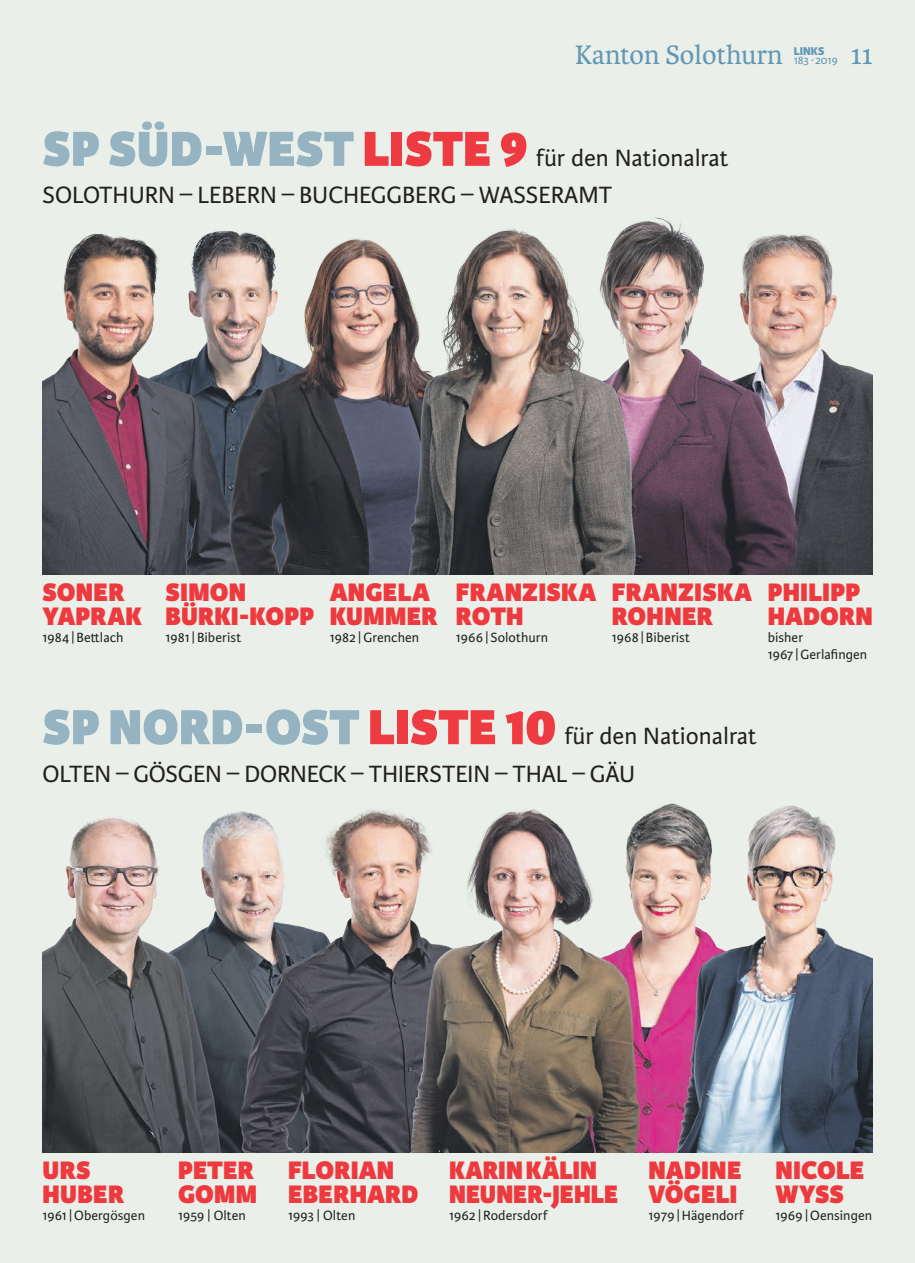
<style>
.page{position:relative;width:915px;height:1263px;background:#fff}
.page>*{position:absolute;margin:0;border:0;box-sizing:border-box;transform-origin:0 0}
.t1{font:28.5px "Karmina";color:#6197b5}
.t2{font:800 27px/24px "Karmina Sans";letter-spacing:.005em;color:#ee3a3e}
.t3{font:25.2px/37.5px "Karmina Sans";color:#231f20}
.t4{font:14.25px/17px "Karmina Sans";letter-spacing:.005em;color:#231f20}
.t5{font:12px "Karmina Sans";letter-spacing:-.02em;color:#6197b5}
.t6{font:800 12px "Karmina Sans";color:#6197b5}
.s1{font-weight:800;font-size:52.5px;color:#95b3c1}
.s2{font-weight:800;font-size:52.5px;color:#ee3a41}
</style>
<div class="page">
<hr style="left:0;top:0;width:1px;height:1263px;background:#eaf0e9">
<div style="left:21px;top:0;width:893px;height:1263px;background:#eaf0e9"></div>
<img style="left:43px;top:216px;width:829px;height:358px">
<img style="left:43px;top:803px;width:829px;height:349px">
<h1 class="t1" style="left:575px;top:39px;width:209px">Kanton Solothurn</h1>
<p class="t6" style="left:793px;top:44px;width:32px">LINKS</p>
<p class="t5" style="left:793px;top:53px;width:46px">183 ∙ 2019</p>
<h1 class="t1" style="left:850px;top:39px;width:24px">11</h1>
<h3 class="t3" style="left:43px;top:139px;width:687px"><span class="s1">SP SÜD-WEST</span> <span class="s2">LISTE 9</span> für den Nationalrat<br>SOLOTHURN – LEBERN – BUCHEGGBERG – WASSERAMT</h3>
<h2 class="t2" style="left:43px;top:581px;width:101px">SONER<br>YAPRAK</h2>
<p class="t4" style="left:43px;top:629px;width:82px">1984|Bettlach</p>
<h2 class="t2" style="left:165px;top:581px;width:150px">SIMON<br>BÜRKI-KOPP</h2>
<p class="t4" style="left:165px;top:629px;width:77px">1981|Biberist</p>
<h2 class="t2" style="left:330px;top:581px;width:109px">ANGELA<br>KUMMER</h2>
<p class="t4" style="left:330px;top:629px;width:91px">1982 |Grenchen</p>
<h2 class="t2" style="left:456px;top:581px;width:142px">FRANZISKA<br>ROTH</h2>
<p class="t4" style="left:456px;top:629px;width:94px">1966|Solothurn</p>
<h2 class="t2" style="left:611px;top:581px;width:142px">FRANZISKA<br>ROHNER</h2>
<p class="t4" style="left:611px;top:629px;width:80px">1968 |Biberist</p>
<h2 class="t2" style="left:767px;top:581px;width:106px">PHILIPP<br>HADORN</h2>
<p class="t4" style="left:767px;top:629px;width:101px">bisher<br>1967 |Gerlafingen</p>
<h3 class="t3" style="left:43px;top:718px;width:715px"><span class="s1">SP NORD-OST</span> <span class="s2">LISTE 10</span> für den Nationalrat<br>OLTEN – GÖSGEN – DORNECK – THIERSTEIN – THAL – GÄU</h3>
<h2 class="t2" style="left:43px;top:1160px;width:83px">URS<br>HUBER</h2>
<p class="t4" style="left:43px;top:1207px;width:104px">1961|Obergösgen</p>
<h2 class="t2" style="left:178px;top:1160px;width:81px">PETER<br>GOMM</h2>
<p class="t4" style="left:178px;top:1207px;width:69px">1959 | Olten</p>
<h2 class="t2" style="left:288px;top:1160px;width:132px">FLORIAN<br>EBERHARD</h2>
<p class="t4" style="left:288px;top:1207px;width:69px">1993 | Olten</p>
<h2 class="t2" style="left:449px;top:1159px;width:170px">KARIN KÄLIN<br>NEUNER-JEHLE</h2>
<p class="t4" style="left:449px;top:1207px;width:100px">1962 |Rodersdorf</p>
<h2 class="t2" style="left:648px;top:1160px;width:94px">NADINE<br>VÖGELI</h2>
<p class="t4" style="left:648px;top:1207px;width:97px">1979|Hägendorf</p>
<h2 class="t2" style="left:775px;top:1160px;width:90px">NICOLE<br>WYSS</h2>
<p class="t4" style="left:775px;top:1207px;width:98px">1969|Oensingen</p>
</div>
